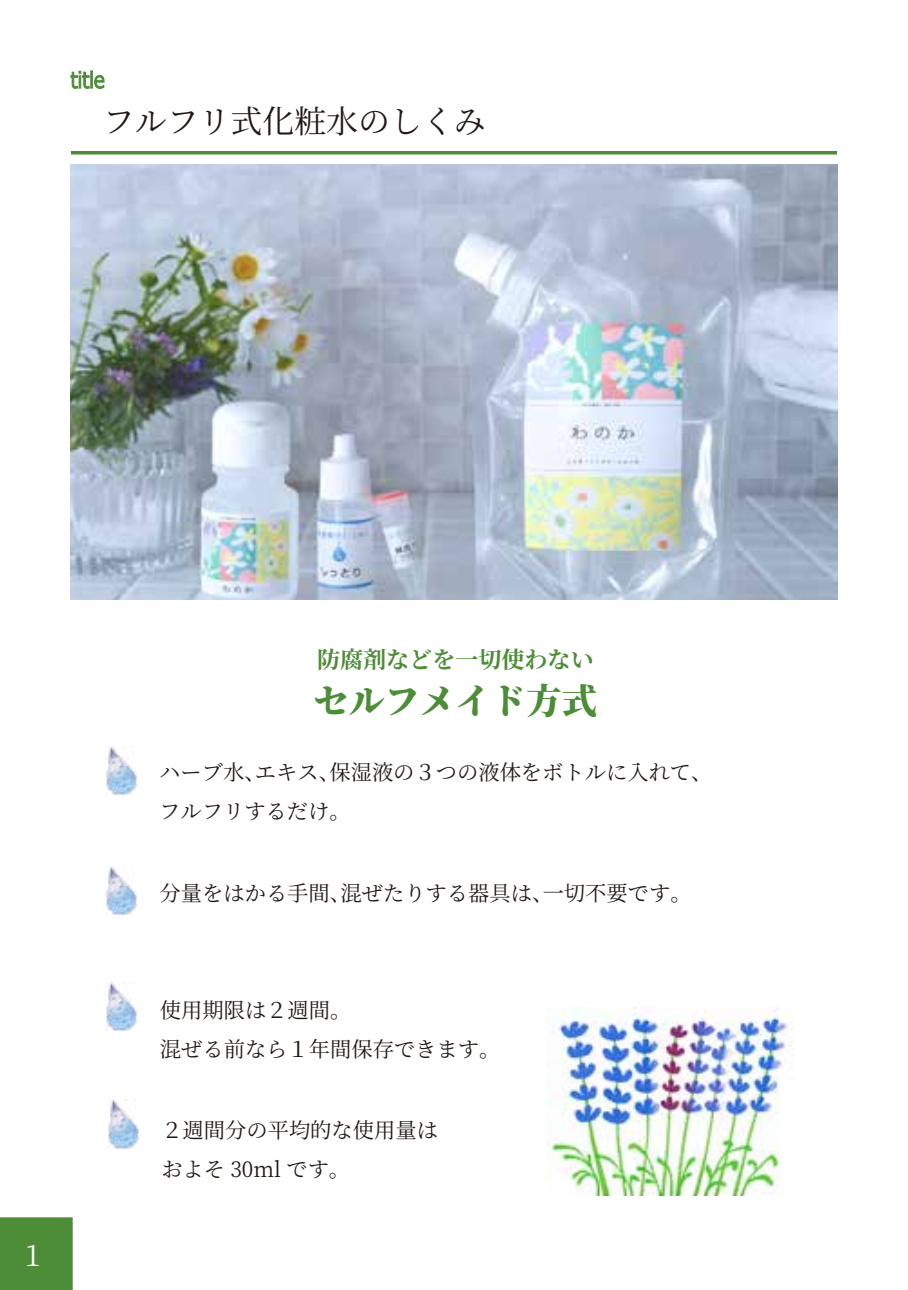
<style>
.page{position:relative;width:908px;height:1290px;background:#fff}
.page>*{position:absolute;margin:0;border:0;box-sizing:border-box;transform-origin:0 0}
.t1{font:900 35.5px "Noto Serif JP";color:#4d8d37}
.t2{font:32px "Noto Serif JP";color:#221815}
.t3{font:28.25px "Noto Serif JP";color:#fff;scale:1.05 1}
.t4{font:700 23px "Noto Serif JP";color:#4d8d37}
.t5{font:21.25px/39px "Noto Serif JP";color:#221815}
</style>
<div class="page">
<div style="left:0;top:1217px;width:73px;height:73px;background:#4d8d37"></div>
<hr style="left:71px;top:151px;width:765px;height:3px;background:#4d8d37">
<svg style="left:70px;top:70px;width:35px;height:19px"></svg>
<img style="left:71px;top:164px;width:765px;height:435px">
<img style="left:106px;top:747px;width:31px;height:49px">
<img style="left:106px;top:866px;width:31px;height:49px">
<img style="left:106px;top:982px;width:31px;height:49px">
<img style="left:108px;top:1100px;width:31px;height:49px">
<img style="left:547px;top:1007px;width:247px;height:188px">
<h2 class="t2" style="left:103px;top:103px;width:384px">フルフリ式化粧水のしくみ</h2>
<h3 class="t3" style="left:25px;top:1240px;width:17px">1</h3>
<p class="t4" style="left:317px;top:647px;width:278px">防腐剤などを一切使わない</p>
<h1 class="t1" style="left:313px;top:681px;width:285px">セルフメイド方式</h1>
<p class="t5" style="left:159px;top:753px;width:554px">ハーブ水、エキス、保湿液の３つの液体をボトルに入れて、フルフリするだけ。</p>
<p class="t5" style="left:159px;top:874px;width:533px">分量をはかる手間、混ぜたりする器具は、一切不要です。</p>
<p class="t5" style="left:160px;top:991px;width:342px">使用期限は２週間。<br>混ぜる前なら１年間保存できます。</p>
<p class="t5" style="left:161px;top:1111px;width:278px">２週間分の平均的な使用量はおよそ 30ml です。</p>
</div>
